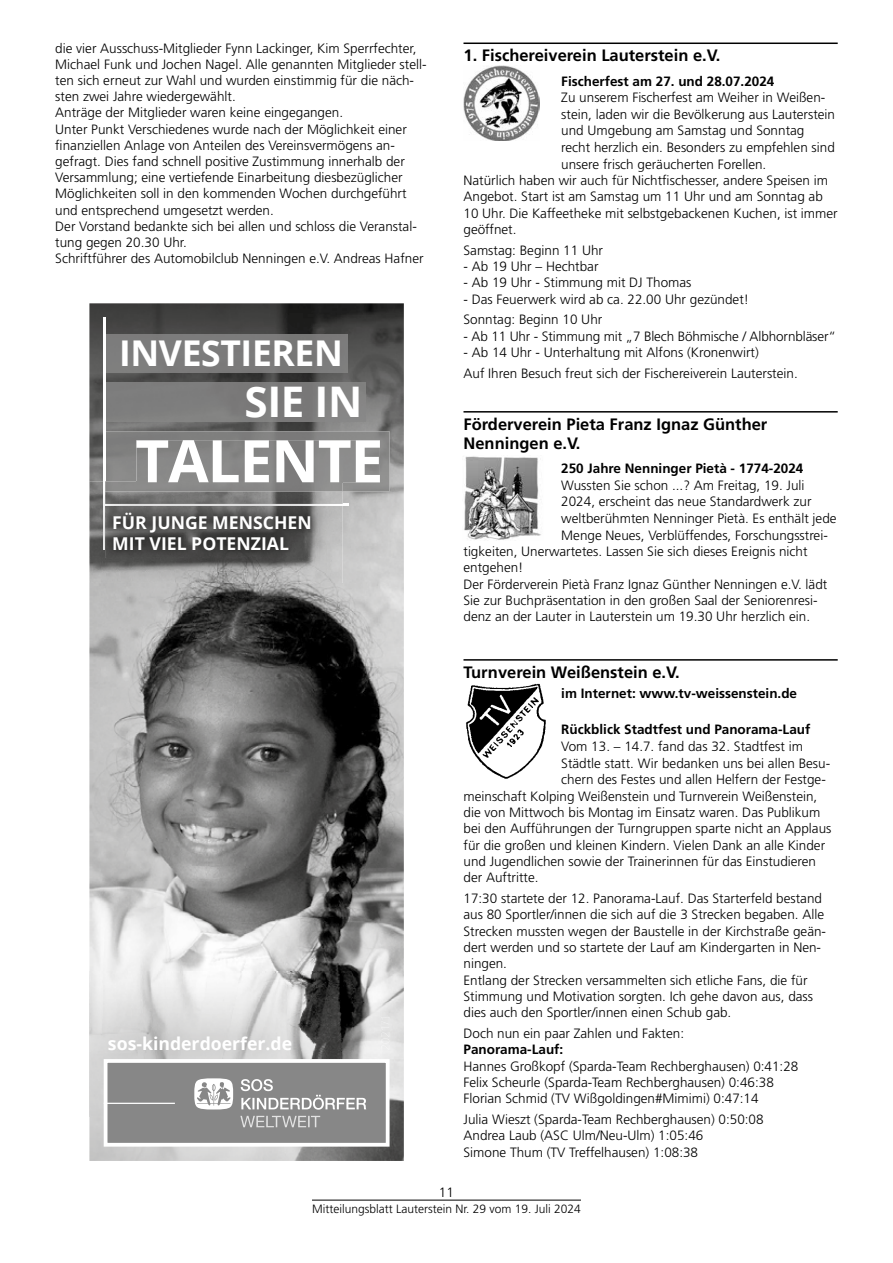
<style>
.page{position:relative;width:893px;height:1263px;background:#fff}
.page>*{position:absolute;margin:0;border:0;box-sizing:border-box;transform-origin:0 0}
.t1{font:700 58.65px "Open Sans";letter-spacing:-.02em;color:#fff}
.t2{font:700 42.15px "Open Sans";color:#fff}
.t3{font:700 35.55px "Open Sans";letter-spacing:-.01em;color:#fff}
.t4{font:700 17.7px/21.1px "Open Sans";color:#fff}
.t5{font:700 16.5px/19.8px "Frutiger LT Std";color:#000}
.t6{font:300 13.5px/16.2px "Frutiger LT Std";color:#000}
.t7{font:700 13.5px "Frutiger LT Std";color:#000}
.t8{font:300 12px "Frutiger LT Std";color:#000}
</style>
<div class="page">
<hr style="left:312px;top:1200px;width:269px;height:1px;background:#000">
<hr style="left:463px;top:43px;width:375px;height:1px;background:#000">
<img style="left:463px;top:65px;width:77px;height:75px">
<hr style="left:463px;top:411px;width:375px;height:2px;background:#000">
<img style="left:464px;top:456px;width:77px;height:84px">
<hr style="left:463px;top:659px;width:375px;height:2px;background:#000">
<img style="left:466px;top:683px;width:80px;height:96px">
<img style="left:89px;top:303px;width:315px;height:858px">
<img style="left:381px;top:1017px;width:8px;height:33px">
<div style="left:105px;top:334px;width:242px;height:39px;background:#7c7b7b"></div>
<img style="left:105px;top:383px;width:260px;height:39px">
<hr style="left:104px;top:504px;width:244px;height:2px;background:#fff">
<img style="left:105px;top:431px;width:285px;height:60px">
<img style="left:137px;top:440px;width:243px;height:42px">
<hr style="left:103px;top:318px;width:2px;height:232px;background:#fff">
<img style="left:89px;top:972px;width:264px;height:144px">
<img style="left:89px;top:481px;width:254px;height:102px">
<img style="left:105px;top:504px;width:238px;height:2px">
<img style="left:105px;top:481px;width:238px;height:10px">
<img style="left:137px;top:481px;width:206px;height:1px">
<img style="left:103px;top:481px;width:2px;height:69px">
<img style="left:106px;top:505px;width:212px;height:53px">
<svg style="left:102px;top:1057px;width:289px;height:91px;background:#9e9e9e"></svg>
<p class="t6" style="left:55px;top:40px;width:373px">die vier Ausschuss-Mitglieder Fynn Lackinger, Kim Sperrfechter, Michael Funk und Jochen Nagel. Alle genannten Mitglieder stell&shy;ten sich erneut zur Wahl und wurden einstimmig für die näch&shy;sten zwei Jahre wiedergewählt.<br>Anträge der Mitglieder waren keine eingegangen.<br>Unter Punkt Verschiedenes wurde nach der Möglichkeit einer finanziellen Anlage von Anteilen des Vereinsvermögens an&shy;gefragt. Dies fand schnell positive Zustimmung innerhalb der Versammlung; eine vertiefende Einarbeitung diesbezüglicher Möglichkeiten soll in den kommenden Wochen durchgeführt und entsprechend umgesetzt werden.<br>Der Vorstand bedankte sich bei allen und schloss die Veranstal&shy;tung gegen 20.30 Uhr.<br>Schriftführer des Automobilclub Nenningen e.V. Andreas Hafner</p>
<h3 class="t3" style="left:119px;top:328px;width:225px">INVESTIEREN</h3>
<h2 class="t2" style="left:244px;top:372px;width:119px">SIE IN</h2>
<h1 class="t1" style="left:135px;top:420px;width:250px">TALENTE</h1>
<h3 class="t4" style="left:112px;top:511px;width:201px">FÜR JUNGE MENSCHEN<br>MIT VIEL POTENZIAL</h3>
<h3 class="t4" style="left:108px;top:1033px;width:186px">sos-kinderdoerfer.de</h3>
<p class="t5" style="left:463px;top:45px;width:258px">1. Fischereiverein Lauterstein e.V.</p>
<p class="t7" style="left:561px;top:73px;width:215px">Fischerfest am 27. und 28.07.2024</p>
<p class="t6" style="left:561px;top:90px;width:266px">Zu unserem Fischerfest am Weiher in Weißen-</p>
<p class="t6" style="left:561px;top:106px;width:275px">stein, laden wir die Bevölkerung aus Lauterstein</p>
<p class="t6" style="left:561px;top:123px;width:245px">und Umgebung am Samstag und Sonntag</p>
<p class="t6" style="left:561px;top:139px;width:275px">recht herzlich ein. Besonders zu empfehlen sind</p>
<p class="t6" style="left:561px;top:156px;width:207px">unsere frisch geräucherten Forellen.</p>
<p class="t6" style="left:463px;top:172px;width:366px">Natürlich haben wir auch für Nichtfischesser, andere Speisen im</p>
<p class="t6" style="left:463px;top:189px;width:361px">Angebot. Start ist am Samstag um 11 Uhr und am Sonntag ab</p>
<p class="t6" style="left:463px;top:205px;width:376px">10 Uhr. Die Kaffeetheke mit selbstgebackenen Kuchen, ist immer</p>
<p class="t6" style="left:463px;top:221px;width:55px">geöffnet.</p>
<p class="t6" style="left:463px;top:242px;width:141px">Samstag: Beginn 11 Uhr</p>
<p class="t6" style="left:463px;top:258px;width:137px">- Ab 19 Uhr – Hechtbar</p>
<p class="t6" style="left:463px;top:275px;width:230px">- Ab 19 Uhr - Stimmung mit DJ Thomas</p>
<p class="t6" style="left:463px;top:289px;width:287px;line-height:20.7px">- Das Feuerwerk wird ab ca. 22.00 Uhr gezündet!<br>Sonntag: Beginn 10 Uhr</p>
<p class="t6" style="left:463px;top:328px;width:374px">- Ab 11 Uhr - Stimmung mit „7 Blech Böhmische / Albhornbläser“</p>
<p class="t6" style="left:463px;top:342px;width:336px;line-height:20.7px">- Ab 14 Uhr - Unterhaltung mit Alfons (Kronenwirt)<br>Auf Ihren Besuch freut sich der Fischereiverein Lauterstein.</p>
<p class="t5" style="left:463px;top:414px;width:305px">Förderverein Pieta Franz Ignaz Günther<br>Nenningen e.V.</p>
<p class="t7" style="left:561px;top:460px;width:244px">250 Jahre Nenninger Pietà - 1774-2024</p>
<p class="t6" style="left:561px;top:477px;width:245px">Wussten Sie schon ...? Am Freitag, 19. Juli</p>
<p class="t6" style="left:561px;top:494px;width:252px">2024, erscheint das neue Standardwerk zur</p>
<p class="t6" style="left:561px;top:510px;width:277px">weltberühmten Nenninger Pietà. Es enthält jede</p>
<p class="t6" style="left:561px;top:527px;width:268px">Menge Neues, Verblüffendes, Forschungsstrei-</p>
<p class="t6" style="left:463px;top:543px;width:346px">tigkeiten, Unerwartetes. Lassen Sie sich dieses Ereignis nicht</p>
<p class="t6" style="left:463px;top:560px;width:62px">entgehen!</p>
<p class="t6" style="left:463px;top:576px;width:365px">Der Förderverein Pietà Franz Ignaz Günther Nenningen e.V. lädt</p>
<p class="t6" style="left:463px;top:592px;width:356px">Sie zur Buchpräsentation in den großen Saal der Seniorenresi-</p>
<p class="t6" style="left:463px;top:609px;width:348px">denz an der Lauter in Lauterstein um 19.30 Uhr herzlich ein.</p>
<p class="t5" style="left:463px;top:662px;width:218px">Turnverein Weißenstein e.V.</p>
<p class="t7" style="left:561px;top:686px;width:237px">im Internet: www.tv-weissenstein.de</p>
<p class="t7" style="left:561px;top:722px;width:251px">Rückblick Stadtfest und Panorama-Lauf</p>
<p class="t6" style="left:561px;top:738px;width:243px">Vom 13. – 14.7. fand das 32. Stadtfest im</p>
<p class="t6" style="left:561px;top:755px;width:270px">Städtle statt. Wir bedanken uns bei allen Besu-</p>
<p class="t6" style="left:561px;top:772px;width:266px">chern des Festes und allen Helfern der Festge-</p>
<p class="t6" style="left:463px;top:788px;width:355px">meinschaft Kolping Weißenstein und Turnverein Weißenstein,</p>
<p class="t6" style="left:463px;top:804px;width:358px">die von Mittwoch bis Montag im Einsatz waren. Das Publikum</p>
<p class="t6" style="left:463px;top:821px;width:369px">bei den Aufführungen der Turngruppen sparte nicht an Applaus</p>
<p class="t6" style="left:463px;top:837px;width:363px">für die großen und kleinen Kindern. Vielen Dank an alle Kinder</p>
<p class="t6" style="left:463px;top:853px;width:354px">und Jugendlichen sowie der Trainerinnen für das Einstudieren</p>
<p class="t6" style="left:463px;top:870px;width:76px">der Auftritte.</p>
<p class="t6" style="left:463px;top:890px;width:364px">17:30 startete der 12. Panorama-Lauf. Das Starterfeld bestand aus 80 Sportler/innen die sich auf die 3 Strecken begaben. Alle Strecken mussten wegen der Baustelle in der Kirchstraße geän&shy;dert werden und so startete der Lauf am Kindergarten in Nen&shy;ningen.<br>Entlang der Strecken versammelten sich etliche Fans, die für Stimmung und Motivation sorgten. Ich gehe davon aus, dass dies auch den Sportler/innen einen Schub gab.</p>
<p class="t6" style="left:463px;top:1025px;width:222px">Doch nun ein paar Zahlen und Fakten:</p>
<p class="t7" style="left:463px;top:1042px;width:101px">Panorama-Lauf:</p>
<p class="t6" style="left:463px;top:1058px;width:336px">Hannes Großkopf (Sparda-Team Rechberghausen) 0:41:28<br>Felix Scheurle (Sparda-Team Rechberghausen) 0:46:38<br>Florian Schmid (TV Wißgoldingen#Mimimi) 0:47:14</p>
<p class="t6" style="left:463px;top:1111px;width:302px">Julia Wieszt (Sparda-Team Rechberghausen) 0:50:08<br>Andrea Laub (ASC Ulm/Neu-Ulm) 1:05:46<br>Simone Thum (TV Treffelhausen) 1:08:38</p>
<p class="t6" style="left:439px;top:1184px;width:17px">11</p>
<p class="t8" style="left:312px;top:1202px;width:270px">Mitteilungsblatt Lauterstein Nr. 29 vom 19. Juli 2024</p>
</div>
